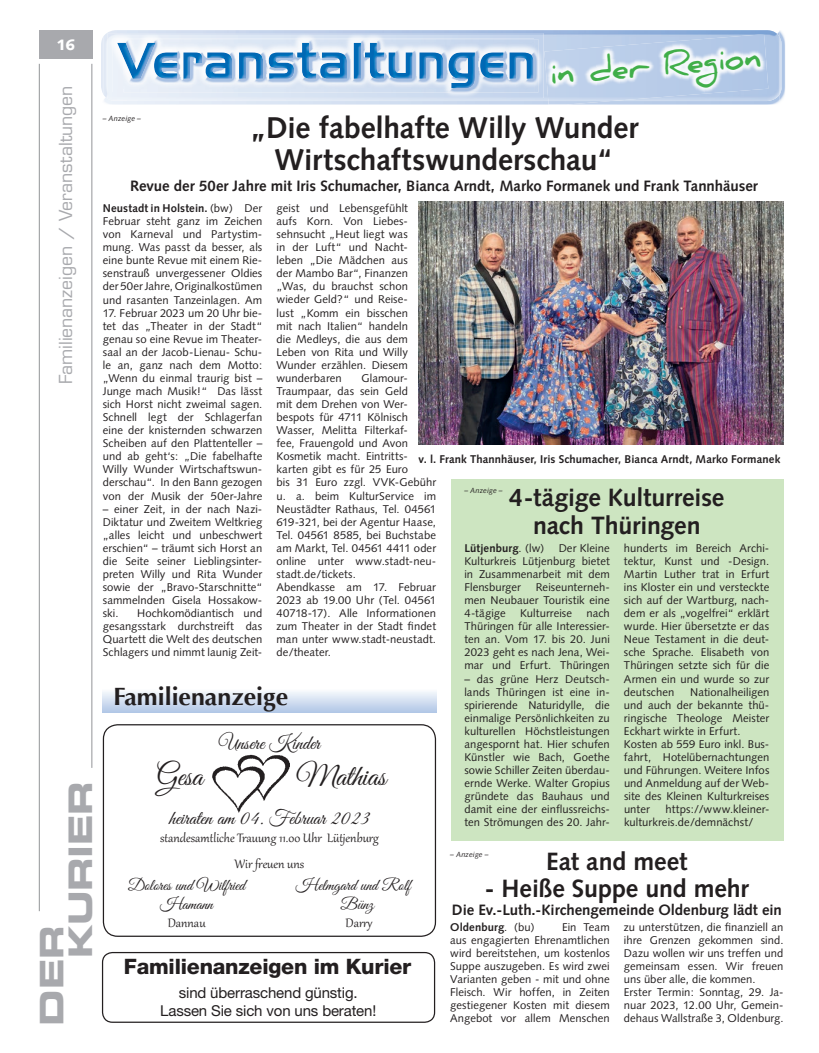
<style>
.page{position:relative;width:819px;height:1053px;background:#fff}
.page>*{position:absolute;margin:0;border:0;box-sizing:border-box;transform-origin:0 0}
.t1{font:32.5px/28.9px "Eurostile LT Std Bold Ex 2";letter-spacing:-.01em;color:#a8a9ad}
.t2{font:700 31.25px "Daniel";color:#40ae49}
.t3{font:700 30px/32.5px "Syntax LT Std";letter-spacing:-.01em;color:#231f20;text-align:center}
.t4{font:30px "Good Vibrations Pro";color:#231f20}
.t5{font:700 25px/27.5px "Syntax LT Std";letter-spacing:-.005em;color:#231f20;text-align:center}
.t6{font:700 25px "Optima";color:#231f20}
.t7{font:800 21.25px "Helvetica Neue";letter-spacing:-.01em;color:#231f20}
.t8{font:20px "Good Vibrations Pro";color:#231f20}
.t9{font:17.5px "Eurostile LT Std";letter-spacing:-.005em;color:#a8a9ad}
.t10{font:16.25px "Good Vibrations Pro";color:#231f20}
.t11{font:700 15px "Syntax LT Std";letter-spacing:-.005em;color:#231f20}
.t12{font:15px/25.1px "Gabriola";color:#231f20;text-align:center}
.t13{font:15px/18px "Helvetica Neue";letter-spacing:-.01em;color:#231f20;text-align:center}
.t14{font:900 15px "Syntax LT Std";color:#fff}
.t15{font:11.25px/13px "Syntax";letter-spacing:.005em;color:#231f20;text-align:justify}
.t16{font:700 11.25px "Syntax LT Std";letter-spacing:.01em;color:#231f20}
.t17{font:700 11.25px "Syntax";letter-spacing:.01em;color:#231f20}
.t18{font:italic 7.5px "Syntax LT Std";letter-spacing:.01em;color:#231f20}
.s1{font-weight:700}
.s2{font-weight:400}
</style>
<div class="page">
<div style="left:451px;top:479px;width:332px;height:361px;background:#cde5c1"></div>
<hr style="left:39px;top:64px;width:1px;height:847px;background:#939598">
<hr style="left:92px;top:64px;width:1px;height:703px;background:#939598">
<div style="left:39px;top:30px;width:53px;height:29px;background:#a8a9ad"></div>
<img style="left:212px;top:754px;width:77px;height:58px">
<div style="left:103px;top:724px;width:333px;height:212px;border:1px solid #231f20;border-radius:14px"></div>
<img style="left:104px;top:31px;width:681px;height:74px">
<img style="left:780px;top:39px;width:1px;height:54px">
<img style="left:101px;top:40px;width:1px;height:50px">
<img style="left:102px;top:38px;width:1px;height:55px">
<img style="left:103px;top:30px;width:676px;height:71px">
<img style="left:108px;top:33px;width:435px;height:65px">
<img style="left:123px;top:39px;width:415px;height:54px">
<img style="left:123px;top:39px;width:411px;height:53px">
<img style="left:123px;top:43px;width:410px;height:45px">
<img style="left:548px;top:102px;width:63px;height:3px">
<img style="left:548px;top:101px;width:64px;height:1px">
<img style="left:544px;top:34px;width:224px;height:67px">
<svg style="left:103px;top:692px;width:333px;height:21px;background:#cfddf0"></svg>
<img style="left:418px;top:201px;width:365px;height:243px">
<div style="left:102px;top:951px;width:333px;height:71px;border:1px solid #231f20;border-radius:10px"></div>
<p class="t14" style="left:56px;top:36px;width:20px">16</p>
<p class="t9" style="left:55px;top:384px;width:300px;rotate:-90deg">Familienanzeigen / Veranstaltungen</p>
<p class="t1" style="left:37px;top:958px;width:179px;text-indent:-67px;rotate:-90deg">DER<br>KURIER</p>
<p class="t2" style="left:548px;top:56px;width:213px;rotate:-5deg">in der Region</p>
<p class="t3" style="left:250px;top:111px;width:390px">„Die fabelhafte Willy Wunder<br>Wirtschaftswunderschau“</p>
<p class="t11" style="left:130px;top:177px;width:629px">Revue der 50er Jahre mit Iris Schumacher, Bianca Arndt, Marko Formanek und Frank Tannhäuser</p>
<p class="t18" style="left:103px;top:114px;width:40px">– Anzeige –</p>
<p class="t15" style="left:276px;top:201px;width:133px">geist und Lebensgefühlt aufs Korn. Von Liebes&shy;sehnsucht „Heut liegt was in der Luft“ und Nacht&shy;leben „Die Mädchen aus der Mambo Bar“, Finanzen „Was, du brauchst schon wieder Geld?“ und Reise&shy;lust „Komm ein bisschen mit nach Italien“ handeln die Medleys, die aus dem Leben von Rita und Willy Wunder erzählen. Diesem wunderbaren</p>
<p class="t15" style="left:103px;top:202px;width:161px"><span class="s1">Neustadt in Holstein.</span> (bw) Der Februar steht ganz im Zeichen von Karneval und Partystim&shy;mung. Was passt da besser, als eine bunte Revue mit einem Rie&shy;senstrauß unvergessener Oldies der 50er Jahre, Originalkostümen und rasanten Tanzeinlagen. Am</p>
<p class="t15" style="left:103px;top:306px;width:161px">17. Februar 2023 um 20 Uhr bie&shy;tet das „Theater in der Stadt“ genau so eine Revue im Theater&shy;saal an der Jacob-Lienau- Schu&shy;le an, ganz nach dem Motto: „Wenn du einmal traurig bist – Junge mach Musik!“ Das lässt sich Horst nicht zweimal sagen.<br>Schnell legt der Schlagerfan eine der knisternden schwarzen Scheiben auf den Plattenteller – und ab geht‘s: „Die fabelhafte Willy Wunder Wirtschaftswun&shy;derschau“. In den Bann gezogen von der Musik der 50er-Jahre</p>
<p class="t15" style="left:103px;top:502px;width:161px">– einer Zeit, in der nach Nazi-Diktatur und Zweitem Weltkrieg „alles leicht und unbeschwert erschien“ – träumt sich Horst an die Seite seiner Lieblingsinter&shy;preten Willy und Rita Wunder sowie der „Bravo-Starschnitte“ sammelnden Gisela Hossakow&shy;ski.</p>
<p class="t15" style="left:276px;top:371px;width:161px;text-align:left;text-indent:85px">Glamour-<br>Traumpaar, das sein Geld<br>mit dem Drehen von Wer&shy;bespots für 4711 Kölnisch<br>Wasser, Melitta Filterkaf-<br>fee, Frauengold und Avon<br>Kosmetik macht. Eintritts&shy;karten gibt es für 25 Euro<br>bis 31 Euro zzgl. VVK-Gebühr u. a. beim KulturService im<br>Neustädter Rathaus, Tel. 04561<br>619-321, bei der Agentur Haase,<br>Tel. 04561 8585, bei Buchstabe am Markt, Tel. 04561 4411 oder online unter www.stadt-neu&shy;stadt.de/tickets.<br>Abendkasse am 17. Februar<br>2023 ab 19.00 Uhr (Tel. 04561<br>40718-17). Alle Informationen zum Theater in der Stadt findet man unter www.stadt-neustadt. de/theater.</p>
<p class="t6" style="left:113px;top:681px;width:176px">Familienanzeige</p>
<p class="t16" style="left:418px;top:453px;width:363px">v. l. Frank Thannhäuser, Iris Schumacher, Bianca Arndt, Marko Formanek</p>
<p class="t5" style="left:509px;top:484px;width:217px">4-tägige Kulturreise nach Thüringen</p>
<p class="t17" style="left:464px;top:541px;width:81px">Lütjenburg<span class="s2">. (lw)</span></p>
<p class="t18" style="left:464px;top:486px;width:40px">– Anzeige –</p>
<p class="t15" style="left:624px;top:541px;width:147px">hunderts im Bereich Archi&shy;tektur, Kunst und -Design.<br>Martin Luther trat in Erfurt ins Kloster ein und versteckte sich auf der Wartburg, nach&shy;dem er als „vogelfrei“ erklärt wurde. Hier übersetzte er das Neue Testament in die deut&shy;sche Sprache. Elisabeth von Thüringen setzte sich für die Armen ein und wurde so zur deutschen</p>
<p class="t15" style="left:464px;top:541px;width:147px;text-indent:94px">Der Kleine Kulturkreis Lütjenburg bietet in Zusammenarbeit mit dem Flensburger</p>
<p class="t15" style="left:464px;top:580px;width:147px;text-indent:71px">Reiseunterneh&shy;men Neubauer Touristik eine 4-tägige</p>
<p class="t15" style="left:103px;top:606px;width:161px;text-indent:34px">Hochkomödiantisch und gesangsstark durchstreift das Quartett die Welt des deutschen Schlagers und nimmt launig Zeit-</p>
<p class="t15" style="left:464px;top:606px;width:147px;text-indent:122px">nach Thüringen für alle Interessier&shy;ten an. Vom 17. bis 20. Juni 2023 geht es nach Jena, Wei&shy;mar und Erfurt. Thüringen</p>
<p class="t15" style="left:464px;top:672px;width:147px">– das grüne Herz Deutsch&shy;lands Thüringen ist eine in&shy;spirierende Naturidylle, die einmalige Persönlichkeiten zu kulturellen Höchstleistungen angespornt hat. Hier schufen Künstler wie Bach, Goethe sowie Schiller Zeiten überdau&shy;ernde Werke. Walter Gropius gründete das Bauhaus und damit eine der einflussreichs&shy;ten Strömungen des 20. Jahr-</p>
<p class="t15" style="left:520px;top:606px;width:53px">Kulturreise</p>
<p class="t15" style="left:624px;top:685px;width:147px;text-align:left;text-indent:66px">Nationalheiligen und auch der bekannte thü&shy;ringische Theologe Meister<br>Eckhart wirkte in Erfurt.<br>Kosten ab 559 Euro inkl. Bus&shy;fahrt, Hotelübernachtungen und Führungen. Weitere Infos und Anmeldung auf der Web&shy;site des Kleinen Kulturkreises unter</p>
<p class="t8" style="left:219px;top:730px;width:103px">Unsere Kinder</p>
<p class="t4" style="left:156px;top:757px;width:48px">Gesa</p>
<p class="t4" style="left:296px;top:757px;width:91px">Mathias</p>
<p class="t8" style="left:169px;top:805px;width:202px">heiraten am 04. Februar 2023</p>
<p class="t12" style="left:160px;top:824px;width:220px">standesamtliche Trauung 11.00 Uhr Lütjenburg<br>Wir freuen uns</p>
<p class="t10" style="left:128px;top:874px;width:119px">Dolores und Wilfried</p>
<p class="t10" style="left:296px;top:874px;width:116px">Helmgard und Rolf</p>
<p class="t10" style="left:160px;top:893px;width:54px">Hamann</p>
<p class="t10" style="left:340px;top:893px;width:40px">Bünz</p>
<p class="t12" style="left:168px;top:908px;width:39px">Dannau</p>
<p class="t12" style="left:345px;top:908px;width:28px">Darry</p>
<p class="t15" style="left:624px;top:802px;width:147px;text-indent:42px">https://www.kleiner&shy;kulturkreis.de/demnächst/</p>
<p class="t5" style="left:546px;top:847px;width:143px">Eat and meet</p>
<p class="t5" style="left:485px;top:875px;width:265px">- Heiße Suppe und mehr</p>
<p class="t11" style="left:452px;top:901px;width:331px">Die Ev.-Luth.-Kirchengemeinde Oldenburg lädt ein</p>
<p class="t17" style="left:450px;top:920px;width:86px">Oldenburg<span class="s2">. (bu)</span></p>
<p class="t18" style="left:450px;top:849px;width:40px">– Anzeige –</p>
<p class="t15" style="left:450px;top:920px;width:161px;text-indent:112px">Ein Team aus engagierten Ehrenamtlichen wird bereitstehen, um kostenlos Suppe auszugeben. Es wird zwei Varianten geben - mit und ohne Fleisch. Wir hoffen, in Zeiten gestiegener Kosten mit diesem Angebot vor allem Menschen</p>
<p class="t15" style="left:624px;top:920px;width:161px;text-align:left">zu unterstützen, die finanziell an ihre Grenzen gekommen sind.<br>Dazu wollen wir uns treffen und gemeinsam essen. Wir freuen uns über alle, die kommen.<br>Erster Termin: Sonntag, 29. Ja&shy;nuar 2023, 12.00 Uhr, Gemein&shy;dehaus Wallstraße 3, Oldenburg.</p>
<p class="t7" style="left:124px;top:953px;width:289px">Familienanzeigen im Kurier</p>
<p class="t13" style="left:160px;top:983px;width:217px">sind überraschend günstig.<br>Lassen Sie sich von uns beraten!</p>
</div>
